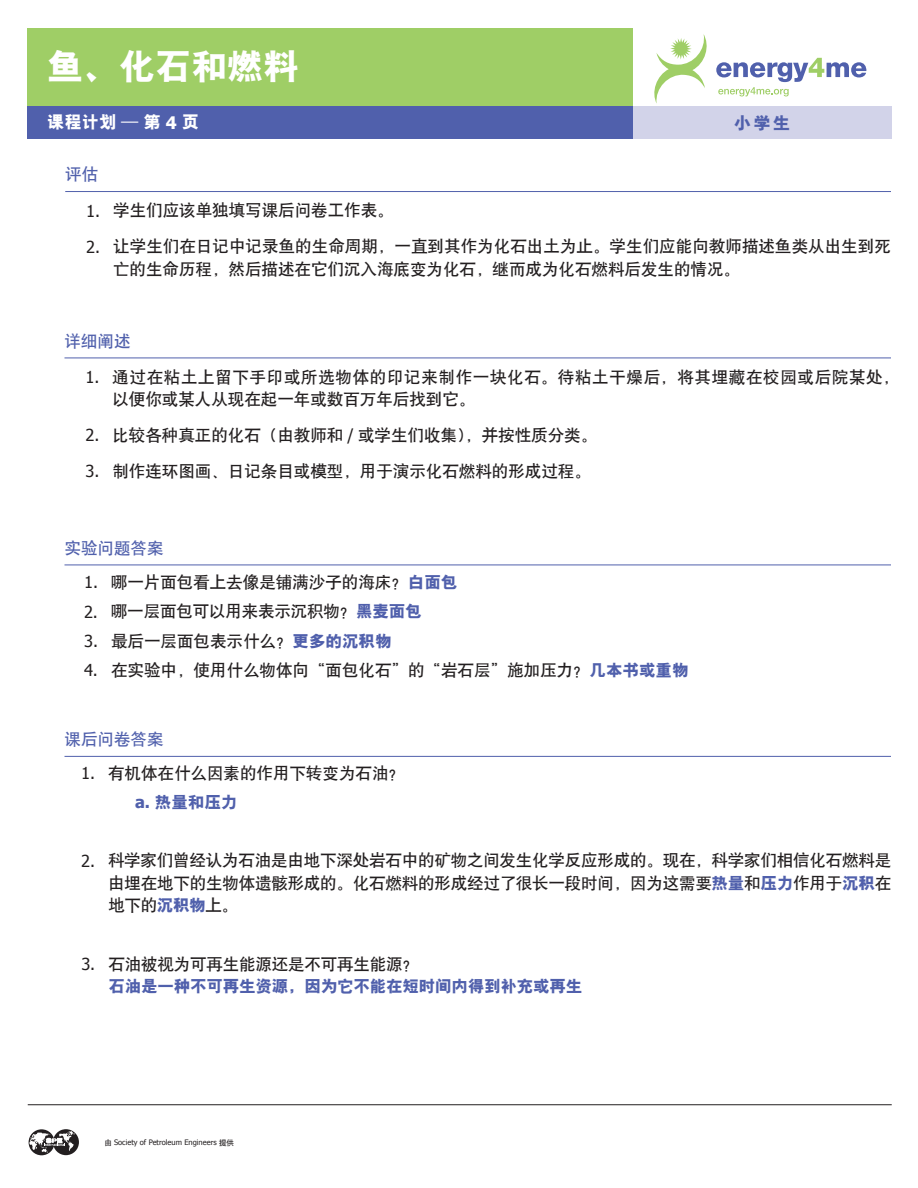
<style>
.page{position:relative;width:918px;height:1188px;background:#fff}
.page>*{position:absolute;margin:0;border:0;box-sizing:border-box;transform-origin:0 0}
.t1{font:36px "H Yb 9 gj";color:#fff}
.t2{font:17.25px "H Yb 9 gj";color:#fff}
.t3{font:17.25px "H Yb 9 gj";color:#5060ac}
.t4{font:16.5px/22.5px "H Yb 1 gj";color:#231f20}
.t5{font:16.5px/22.5px "H Yb 1 gj";letter-spacing:.04em;color:#231f20}
.t6{font:16.5px "H Yb 9 gj";letter-spacing:-.01em;color:#5060ac}
.t7{font:16.5px "H Yb 1 gj";color:#5060ac}
.t8{font:7.5px "Tahoma";color:#231f20}
.s1{font-family:"Tahoma";font-weight:700}
.s2{font-family:"Tahoma"}
.s3{font-family:"H Yb 9 gj";color:#5060ac}
.s4{font-family:"H Yb 1 gj"}
</style>
<div class="page">
<hr style="left:65px;top:756px;width:826px;height:1px;background:#5060ac">
<div style="left:633px;top:106px;width:258px;height:33px;background:#d2d3e9"></div>
<div style="left:27px;top:28px;width:606px;height:77px;background:#9fce66"></div>
<div style="left:27px;top:106px;width:606px;height:33px;background:#5060ac"></div>
<hr style="left:28px;top:1104px;width:864px;height:1px;background:#231f20">
<svg style="left:29px;top:1129px;width:26px;height:26px"></svg>
<svg style="left:53px;top:1129px;width:26px;height:26px"></svg>
<svg style="left:29px;top:1131px;width:46px;height:22px"></svg>
<hr style="left:65px;top:191px;width:826px;height:1px;background:#5060ac">
<hr style="left:65px;top:358px;width:826px;height:1px;background:#5060ac">
<hr style="left:65px;top:565px;width:826px;height:1px;background:#5060ac">
<svg style="left:654px;top:34px;width:213px;height:69px"></svg>
<h1 class="t1" style="left:47px;top:48px;width:253px">鱼、化石和燃料</h1>
<p class="t2" style="left:47px;top:113px;width:153px">课程计划 — 第 <span class="s1">4</span> 页</p>
<p class="t3" style="left:734px;top:114px;width:58px">小学生</p>
<p class="t7" style="left:65px;top:166px;width:34px">评估</p>
<p class="t4" style="left:86px;top:199px;width:309px"><span class="s2">1.</span> 学生们应该单独填写课后问卷工作表。</p>
<p class="t4" style="left:113px;top:235px;width:779px;text-indent:-27px"><span class="s2">2.</span> 让学生们在日记中记录鱼的生命周期，一直到其作为化石出土为止。学生们应能向教师描述鱼类从出生到死亡的生命历程，然后描述在它们沉入海底变为化石，继而成为化石燃料后发生的情况。</p>
<p class="t7" style="left:64px;top:332px;width:67px">详细阐述</p>
<p class="t5" style="left:112px;top:365px;width:788px;text-indent:-27px"><span class="s2">1.</span> 通过在粘土上留下手印或所选物体的印记来制作一块化石。待粘土干燥后，将其埋藏在校园或后院某处，以便你或某人从现在起一年或数百万年后找到它。</p>
<p class="t4" style="left:85px;top:424px;width:513px"><span class="s2">2.</span> 比较各种真正的化石（由教师和 <span class="s2">/</span> 或学生们收集），并按性质分类。</p>
<p class="t4" style="left:85px;top:460px;width:507px"><span class="s2">3.</span> 制作连环图画、日记条目或模型，用于演示化石燃料的形成过程。</p>
<p class="t7" style="left:64px;top:539px;width:100px">实验问题答案</p>
<p class="t4" style="left:84px;top:571px;width:375px"><span class="s2">1.</span> 哪一片面包看上去像是铺满沙子的海床？<span class="s3">白面包</span></p>
<p class="t4" style="left:84px;top:600px;width:339px"><span class="s2">2.</span> 哪一层面包可以用来表示沉积物？<span class="s3">黑麦面包</span></p>
<p class="t4" style="left:84px;top:629px;width:309px"><span class="s2">3.</span> 最后一层面包表示什么？<span class="s3">更多的沉积物</span></p>
<p class="t4" style="left:84px;top:659px;width:606px"><span class="s2">4.</span> 在实验中，使用什么物体向“面包化石”的“岩石层”施加压力？<span class="s3">几本书或重物</span></p>
<p class="t7" style="left:64px;top:731px;width:100px">课后问卷答案</p>
<p class="t4" style="left:81px;top:761px;width:325px"><span class="s2">1.</span> 有机体在什么因素的作用下转变为石油？</p>
<p class="t6" style="left:135px;top:794px;width:104px"><span class="s1">a.</span> 热量和压力</p>
<p class="t4" style="left:108px;top:849px;width:785px;text-align:justify;text-indent:-27px"><span class="s2">2.</span> 科学家们曾经认为石油是由地下深处岩石中的矿物之间发生化学反应形成的。现在，科学家们相信化石燃料是由埋在地下的生物体遗骸形成的。化石燃料的形成经过了很长一段时间，因为这需要<span class="s3">热量</span>和<span class="s3">压力</span>作用于<span class="s3">沉积</span>在地下的<span class="s3">沉积物</span>上。</p>
<p class="t4" style="left:81px;top:953px;width:339px"><span class="s2">3.</span> 石油被视为可再生能源还是不可再生能源？</p>
<p class="t6" style="left:108px;top:978px;width:475px">石油是一种不可再生资源，因为它不能在短时间内得到补充或再生</p>
<p class="t8" style="left:105px;top:1140px;width:131px"><span class="s4">由</span> Society of Petroleum Engineers <span class="s4">提供</span></p>
</div>
